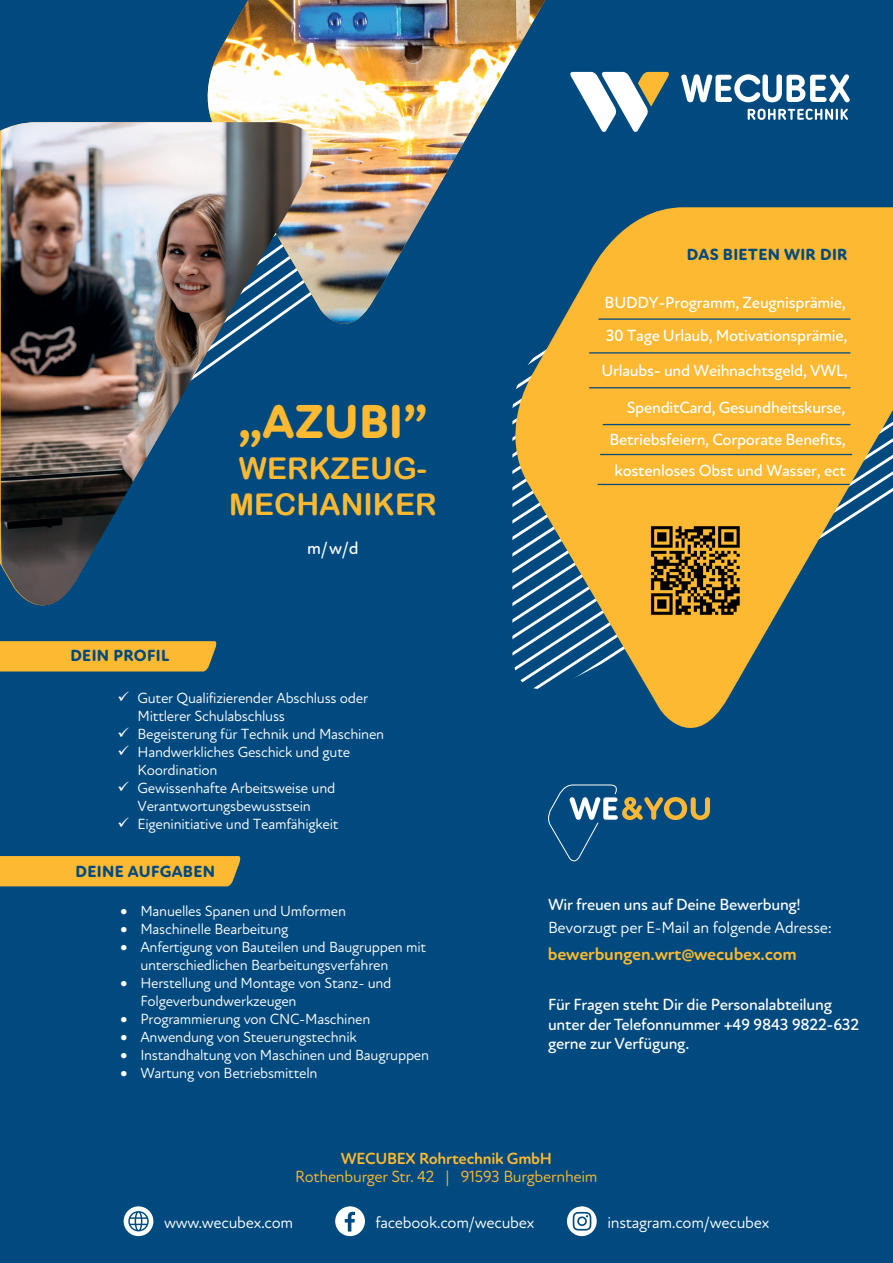
<style>
.page{position:relative;width:893px;height:1263px;background:#004a7f}
.page>*{position:absolute;margin:0;border:0;box-sizing:border-box;transform-origin:0 0}
.t1{font:800 48.6px "New Atten Round";color:#fdb931}
.t2{font:30px/36px "Arial Rounded MT Bold";color:#fdb931;text-align:center}
.t3{font:700 18px "New Atten Round";letter-spacing:-.015em;color:#fdb931}
.t4{font:500 17.7px "New Atten Round";color:#fff}
.t5{font:500 16.5px/19.5px "New Atten Round";letter-spacing:-.015em;color:#fff}
.t6{font:16.5px "New Atten Round";letter-spacing:-.015em;color:#fff}
.t7{font:800 16.5px "New Atten Round";letter-spacing:.02em;color:#004a7f}
.t8{font:16.5px "New Atten Round";letter-spacing:-.015em;color:#fdb931}
.t9{font:700 16.5px "New Atten Round";letter-spacing:-.015em;color:#fdb931}
.t10{font:15px/18px "New Atten Round";letter-spacing:-.015em;color:#fff}
</style>
<div class="page">
<div style="left:0;top:641px;width:217px;height:30px;background:#fdb931"></div>
<div style="left:0;top:856px;width:241px;height:30px;background:#fdb931"></div>
<svg style="left:512px;top:207px;width:381px;height:521px;fill:#fdb931"></svg>
<hr style="left:598px;top:318px;width:252px;height:2px;background:#004a7f">
<hr style="left:589px;top:352px;width:261px;height:2px;background:#004a7f">
<hr style="left:589px;top:387px;width:261px;height:1px;background:#004a7f">
<hr style="left:603px;top:424px;width:247px;height:1px;background:#004a7f">
<svg style="left:545px;top:0;width:46px;height:343px"></svg>
<img style="left:207px;top:0;width:338px;height:343px">
<img style="left:0;top:122px;width:336px;height:444px">
<img style="left:1px;top:122px;width:323px;height:484px">
<svg style="left:681px;top:74px;width:169px;height:28px"></svg>
<svg style="left:748px;top:109px;width:100px;height:11px"></svg>
<svg style="left:568px;top:72px;width:101px;height:62px"></svg>
<img style="left:649px;top:523px;width:93px;height:94px">
<div style="left:124px;top:1206px;width:29px;height:30px;background:#fff;border-radius:50%"></div>
<div style="left:335px;top:1206px;width:30px;height:30px;background:#fff;border-radius:50%"></div>
<svg style="left:567px;top:1206px;width:30px;height:30px"></svg>
<svg style="left:128px;top:1211px;width:21px;height:20px"></svg>
<svg style="left:345px;top:1212px;width:10px;height:19px"></svg>
<svg style="left:573px;top:1212px;width:18px;height:18px"></svg>
<svg style="left:548px;top:784px;width:162px;height:78px"></svg>
<hr style="left:600px;top:454px;width:252px;height:1px;background:#004a7f">
<hr style="left:598px;top:484px;width:252px;height:1px;background:#004a7f">
<h1 class="t1" style="left:238px;top:404px;width:190px">„AZUBI”</h1>
<h2 class="t2" style="left:229px;top:450px;width:209px">WERKZEUG-<br>MECHANIKER</h2>
<p class="t4" style="left:307px;top:539px;width:53px">m/w/d</p>
<p class="t7" style="left:70px;top:649px;width:100px">DEIN PROFIL</p>
<p class="t10" style="left:138px;top:689px;width:232px;text-indent:-20px">✓ Guter Qualifizierender Abschluss oder<br>Mittlerer Schulabschluss</p>
<p class="t10" style="left:118px;top:725px;width:268px">✓ Begeisterung für Technik und Maschinen</p>
<p class="t10" style="left:138px;top:743px;width:214px;text-indent:-20px">✓ Handwerkliches Geschick und gute<br>Koordination</p>
<p class="t10" style="left:118px;top:779px;width:219px;text-align:center">✓ Gewissenhafte Arbeitsweise und<br>Verantwortungsbewusstsein</p>
<p class="t10" style="left:118px;top:815px;width:222px">✓ Eigeninitiative und Teamfähigkeit</p>
<p class="t7" style="left:76px;top:865px;width:141px">DEINE AUFGABEN</p>
<p class="t10" style="left:120px;top:902px;width:227px">• Manuelles Spanen und Umformen</p>
<p class="t10" style="left:120px;top:920px;width:169px">• Maschinelle Bearbeitung</p>
<p class="t10" style="left:140px;top:938px;width:287px;text-indent:-20px">• Anfertigung von Bauteilen und Baugruppen mit unterschiedlichen Bearbeitungsverfahren</p>
<p class="t10" style="left:140px;top:974px;width:253px;text-indent:-20px">• Herstellung und Montage von Stanz- und<br>Folgeverbundwerkzeugen</p>
<p class="t10" style="left:120px;top:1010px;width:251px">• Programmierung von CNC-Maschinen</p>
<p class="t10" style="left:120px;top:1028px;width:238px">• Anwendung von Steuerungstechnik</p>
<p class="t10" style="left:120px;top:1046px;width:310px">• Instandhaltung von Maschinen und Baugruppen</p>
<p class="t10" style="left:120px;top:1064px;width:199px">• Wartung von Betriebsmitteln</p>
<p class="t7" style="left:687px;top:248px;width:162px">DAS BIETEN WIR DIR</p>
<p class="t5" style="left:605px;top:286px;width:244px;line-height:33.2px">BUDDY-Programm, Zeugnisprämie,<br>30 Tage Urlaub, Motivationsprämie,</p>
<p class="t5" style="left:601px;top:361px;width:248px">Urlaubs- und Weihnachtsgeld, VWL,</p>
<p class="t5" style="left:609px;top:391px;width:238px;line-height:32.1px;text-align:right">SpenditCard, Gesundheitskurse,<br>Betriebsfeiern, Corporate Benefits,</p>
<p class="t5" style="left:615px;top:461px;width:233px">kostenloses Obst und Wasser, ect</p>
<p class="t5" style="left:548px;top:895px;width:254px">Wir freuen uns auf Deine Bewerbung!</p>
<p class="t6" style="left:548px;top:921px;width:285px">Bevorzugt per E-Mail an folgende Adresse:</p>
<p class="t3" style="left:548px;top:943px;width:250px">bewerbungen.wrt@wecubex.com</p>
<p class="t5" style="left:548px;top:995px;width:313px">Für Fragen steht Dir die Personalabteilung unter der Telefonnummer +49 9843 9822-632 gerne zur Verfügung.</p>
<p class="t9" style="left:341px;top:1152px;width:213px">WECUBEX Rohrtechnik GmbH</p>
<p class="t8" style="left:295px;top:1170px;width:304px">Rothenburger Str. 42 | 91593 Burgbernheim</p>
<p class="t6" style="left:164px;top:1216px;width:131px">www.wecubex.com</p>
<p class="t6" style="left:376px;top:1216px;width:160px">facebook.com/wecubex</p>
<p class="t6" style="left:607px;top:1216px;width:163px">instagram.com/wecubex</p>
</div>
